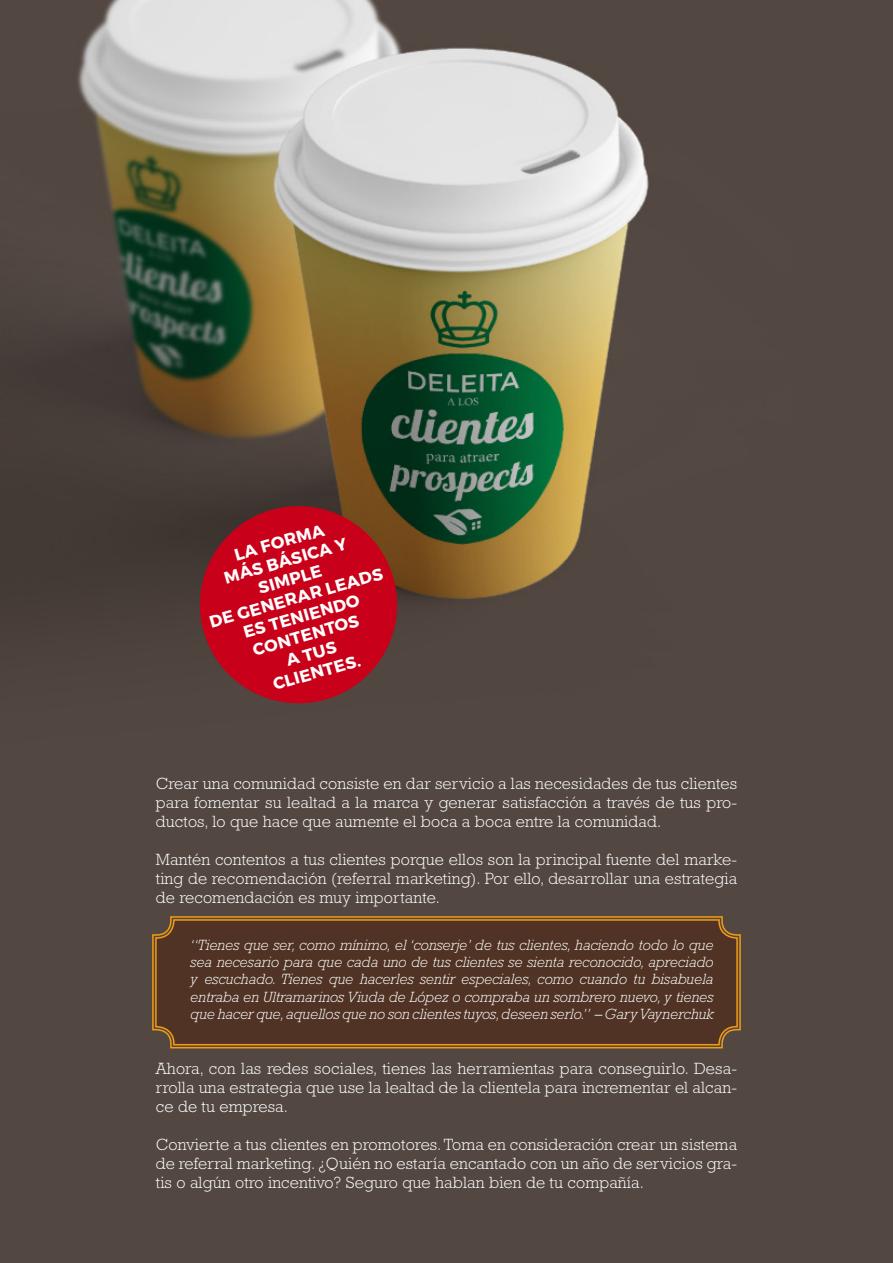
<style>
.page{position:relative;width:893px;height:1263px;background:#fff}
.page>*{position:absolute;margin:0;border:0;box-sizing:border-box;transform-origin:0 0}
.t1{font:700 16.8px/19.4px "Montserrat";color:#fff;text-align:center}
.t2{font:300 16.5px/19px "Rockwell Std";letter-spacing:.01em;color:#fff;text-align:justify}
.t3{font:italic 300 15px/17.2px "Rockwell Std";color:#fff;text-align:justify}
</style>
<div class="page">
<img style="left:0;top:1px;width:893px;height:1262px">
<svg style="left:189px;top:495px;width:219px;height:219px;fill:#c90019"></svg>
<svg style="left:151px;top:915px;width:591px;height:134px"></svg>
<div style="left:154px;top:918px;width:585px;height:128px;background:#503324"></div>
<p class="t1" style="left:232px;top:546px;width:94px;rotate:-16deg">LA FORMA</p>
<p class="t1" style="left:222px;top:569px;width:129px;rotate:-16deg">MÁS BÁSICA Y<br>SIMPLE</p>
<p class="t1" style="left:207px;top:613px;width:181px;rotate:-16deg">DE GENERAR LEADS</p>
<p class="t1" style="left:241px;top:624px;width:122px;rotate:-16deg">ES TENIENDO</p>
<p class="t1" style="left:251px;top:641px;width:111px;rotate:-16deg">CONTENTOS</p>
<p class="t1" style="left:284px;top:652px;width:53px;rotate:-16deg">A TUS</p>
<p class="t1" style="left:271px;top:675px;width:91px;rotate:-16deg">CLIENTES.</p>
<p class="t2" style="left:156px;top:774px;width:583px">Crear una comunidad consiste en dar servicio a las necesidades de tus clientes para fomentar su lealtad a la marca y generar satisfacción a través de tus pro&shy;ductos, lo que hace que aumente el boca a boca entre la comunidad.</p>
<p class="t2" style="left:156px;top:850px;width:583px">Mantén contentos a tus clientes porque ellos son la principal fuente del marke&shy;ting de recomendación (referral marketing). Por ello, desarrollar una estrategia de recomendación es muy importante.</p>
<p class="t3" style="left:190px;top:936px;width:525px">“Tienes que ser, como mínimo, el ‘conserje’ de tus clientes, haciendo todo lo que sea necesario para que cada uno de tus clientes se sienta reconocido, apreciado y escuchado. Tienes que hacerles sentir especiales, como cuando tu bisabuela entraba en Ultramarinos Viuda de López o compraba un sombrero nuevo, y tienes que hacer que, aquellos que no son clientes tuyos, deseen serlo.” – Gary Vaynerchuk</p>
<p class="t2" style="left:156px;top:1059px;width:583px">Ahora, con las redes sociales, tienes las herramientas para conseguirlo. Desa&shy;rrolla una estrategia que use la lealtad de la clientela para incrementar el alcan&shy;ce de tu empresa.</p>
<p class="t2" style="left:156px;top:1135px;width:583px">Convierte a tus clientes en promotores. Toma en consideración crear un sistema de referral marketing. ¿Quién no estaría encantado con un año de servicios gra&shy;tis o algún otro incentivo? Seguro que hablan bien de tu compañía.</p>
</div>
